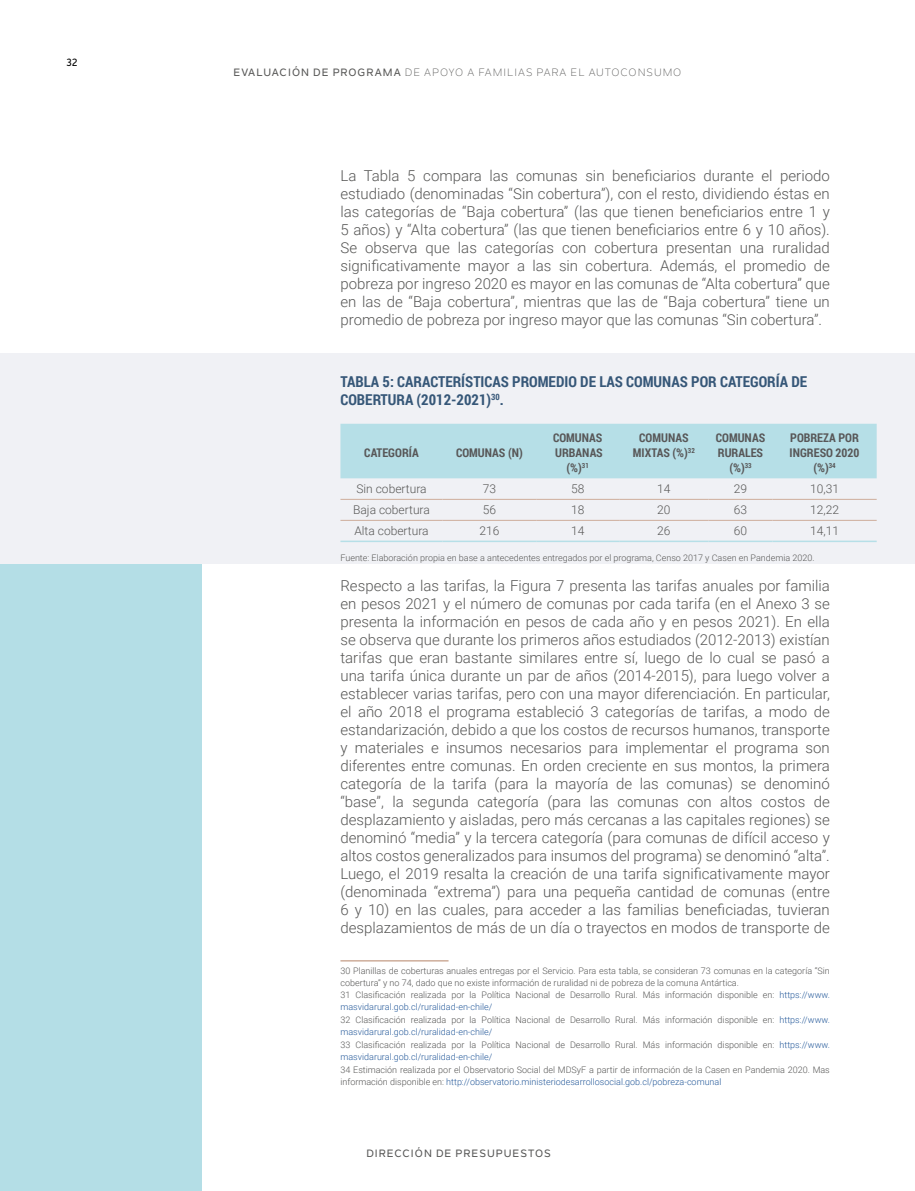
<style>
.page{position:relative;width:915px;height:1191px;background:#fff}
.page>*{position:absolute;margin:0;border:0;box-sizing:border-box;transform-origin:0 0}
.t1{font:300 15px/18px "Roboto";color:#575756;text-align:justify}
.t2{font:700 15px/18px "Roboto Condensed";color:#365778}
.t3{font:700 12px/15px "Roboto Condensed";color:#585758;text-align:center}
.t4{font:300 12px "Roboto";color:#575756}
.t5{font:10.5px "Nolan Next";letter-spacing:.095em;color:#575756}
.t6{font:500 10.5px "Nolan Next";letter-spacing:.1em;color:#575756}
.t7{font:500 10.5px "Nolan Next";color:#000}
.t8{font:300 9px/12.3px "Roboto";color:#575756}
.s1{font-weight:500}
.s2{color:#275b9b}
</style>
<div class="page">
<div style="left:0;top:353px;width:202px;height:838px;background:#b4dee6"></div>
<div style="left:0;top:353px;width:914px;height:210px;background:#f0f1f5"></div>
<div style="left:340px;top:424px;width:536px;height:54px;background:#b6dfe7"></div>
<hr style="left:340px;top:499px;width:102px;height:1px;background:#cead9b">
<hr style="left:442px;top:499px;width:94px;height:1px;background:#cead9b">
<hr style="left:536px;top:499px;width:83px;height:1px;background:#cead9b">
<hr style="left:619px;top:499px;width:89px;height:1px;background:#cead9b">
<hr style="left:708px;top:499px;width:64px;height:1px;background:#cead9b">
<hr style="left:772px;top:499px;width:104px;height:1px;background:#cead9b">
<hr style="left:340px;top:520px;width:102px;height:1px;background:#cead9b">
<hr style="left:442px;top:520px;width:94px;height:1px;background:#cead9b">
<hr style="left:536px;top:520px;width:83px;height:1px;background:#cead9b">
<hr style="left:619px;top:520px;width:89px;height:1px;background:#cead9b">
<hr style="left:708px;top:520px;width:64px;height:1px;background:#cead9b">
<hr style="left:772px;top:520px;width:104px;height:1px;background:#cead9b">
<hr style="left:340px;top:540px;width:102px;height:2px;background:#b6dfe7">
<hr style="left:442px;top:540px;width:94px;height:2px;background:#b6dfe7">
<hr style="left:536px;top:540px;width:83px;height:2px;background:#b6dfe7">
<hr style="left:619px;top:540px;width:89px;height:2px;background:#b6dfe7">
<hr style="left:708px;top:540px;width:64px;height:2px;background:#b6dfe7">
<hr style="left:772px;top:540px;width:104px;height:2px;background:#b6dfe7">
<hr style="left:340px;top:960px;width:108px;height:1px;background:#cead9b">
<hr style="left:914px;top:259px;width:1px;height:453px;background:#f0f1f5">
<p class="t7" style="left:67px;top:56px;width:13px">32</p>
<p class="t5" style="left:233px;top:66px;width:449px"><span class="s1">EVALUACIÓN DE PROGRAMA</span> DE APOYO A FAMILIAS PARA EL AUTOCONSUMO</p>
<p class="t1" style="left:340px;top:166px;width:491px">La Tabla 5 compara las comunas sin beneficiarios durante el periodo estudiado (denominadas “Sin cobertura”), con el resto, dividiendo éstas en las categorías de “Baja cobertura” (las que tienen beneficiarios entre 1 y 5 años) y “Alta cobertura” (las que tienen beneficiarios entre 6 y 10 años).<br>Se observa que las categorías con cobertura presentan una ruralidad significativamente mayor a las sin cobertura. Además, el promedio de pobreza por ingreso 2020 es mayor en las comunas de “Alta cobertura” que en las de “Baja cobertura”, mientras que las de “Baja cobertura” tiene un promedio de pobreza por ingreso mayor que las comunas “Sin cobertura”.</p>
<p class="t2" style="left:340px;top:372px;width:468px">TABLA 5: CARACTERÍSTICAS PROMEDIO DE LAS COMUNAS POR CATEGORÍA DE<br>COBERTURA (2012-2021)<sup>30</sup>.</p>
<p class="t3" style="left:364px;top:445px;width:56px">CATEGORÍA</p>
<p class="t3" style="left:456px;top:445px;width:68px">COMUNAS (N)</p>
<p class="t3" style="left:553px;top:430px;width:51px">COMUNAS<br>URBANAS (%)<sup>31</sup></p>
<p class="t3" style="left:632px;top:430px;width:63px">COMUNAS<br>MIXTAS (%)<sup>32</sup></p>
<p class="t3" style="left:715px;top:430px;width:51px">COMUNAS<br>RURALES (%)<sup>33</sup></p>
<p class="t3" style="left:789px;top:430px;width:71px">POBREZA POR<br>INGRESO 2020 (%)<sup>34</sup></p>
<p class="t4" style="left:356px;top:480px;width:72px">Sin cobertura</p>
<p class="t4" style="left:482px;top:480px;width:15px">73</p>
<p class="t4" style="left:571px;top:480px;width:15px">58</p>
<p class="t4" style="left:657px;top:480px;width:15px">14</p>
<p class="t4" style="left:733px;top:480px;width:15px">29</p>
<p class="t4" style="left:809px;top:480px;width:30px">10,31</p>
<p class="t4" style="left:353px;top:501px;width:78px">Baja cobertura</p>
<p class="t4" style="left:482px;top:501px;width:15px">56</p>
<p class="t4" style="left:571px;top:501px;width:15px">18</p>
<p class="t4" style="left:657px;top:501px;width:15px">20</p>
<p class="t4" style="left:733px;top:501px;width:15px">63</p>
<p class="t4" style="left:809px;top:501px;width:30px">12,22</p>
<p class="t4" style="left:354px;top:522px;width:76px">Alta cobertura</p>
<p class="t4" style="left:479px;top:522px;width:21px">216</p>
<p class="t4" style="left:571px;top:522px;width:15px">14</p>
<p class="t4" style="left:657px;top:522px;width:15px">26</p>
<p class="t4" style="left:733px;top:522px;width:15px">60</p>
<p class="t4" style="left:809px;top:522px;width:30px">14,11</p>
<p class="t8" style="left:340px;top:551px;width:475px">Fuente: Elaboración propia en base a antecedentes entregados por el programa, Censo 2017 y Casen en Pandemia 2020.</p>
<p class="t1" style="left:340px;top:576px;width:490px">Respecto a las tarifas, la Figura 7 presenta las tarifas anuales por familia en pesos 2021 y el número de comunas por cada tarifa (en el Anexo 3 se presenta la información en pesos de cada año y en pesos 2021). En ella se observa que durante los primeros años estudiados (2012-2013) existían tarifas que eran bastante similares entre sí, luego de lo cual se pasó a una tarifa única durante un par de años (2014-2015), para luego volver a establecer varias tarifas, pero con una mayor diferenciación. En particular, el año 2018 el programa estableció 3 categorías de tarifas, a modo de estandarización, debido a que los costos de recursos humanos, transporte y materiales e insumos necesarios para implementar el programa son diferentes entre comunas. En orden creciente en sus montos, la primera categoría de la tarifa (para la mayoría de las comunas) se denominó “base”, la segunda categoría (para las comunas con altos costos de desplazamiento y aisladas, pero más cercanas a las capitales regiones) se denominó “media” y la tercera categoría (para comunas de difícil acceso y altos costos generalizados para insumos del programa) se denominó “alta”.<br>Luego, el 2019 resalta la creación de una tarifa significativamente mayor (denominada “extrema”) para una pequeña cantidad de comunas (entre 6 y 10) en las cuales, para acceder a las familias beneficiadas, tuvieran desplazamientos de más de un día o trayectos en modos de transporte de</p>
<p class="t8" style="left:340px;top:964px;width:490px">30 Planillas de coberturas anuales entregas por el Servicio. Para esta tabla, se consideran 73 comunas en la categoría “Sin cobertura” y no 74, dado que no existe información de ruralidad ni de pobreza de la comuna Antártica.<br>31 Clasificación realizada por la Política Nacional de Desarrollo Rural. Más información disponible en: <span class="s2">https://www. masvidarural.gob.cl/ruralidad-en-chile/<br></span>32 Clasificación realizada por la Política Nacional de Desarrollo Rural. Más información disponible en: <span class="s2">https://www. masvidarural.gob.cl/ruralidad-en-chile/<br></span>33 Clasificación realizada por la Política Nacional de Desarrollo Rural. Más información disponible en: <span class="s2">https://www. masvidarural.gob.cl/ruralidad-en-chile/</span></p>
<p class="t8" style="left:340px;top:1063px;width:490px">34 Estimación realizada por el Observatorio Social del MDSyF a partir de información de la Casen en Pandemia 2020. Mas información disponible en: <span class="s2">http://observatorio.ministeriodesarrollosocial.gob.cl/pobreza-comunal</span></p>
<p class="t6" style="left:366px;top:1147px;width:186px">DIRECCIÓN DE PRESUPUESTOS</p>
</div>
